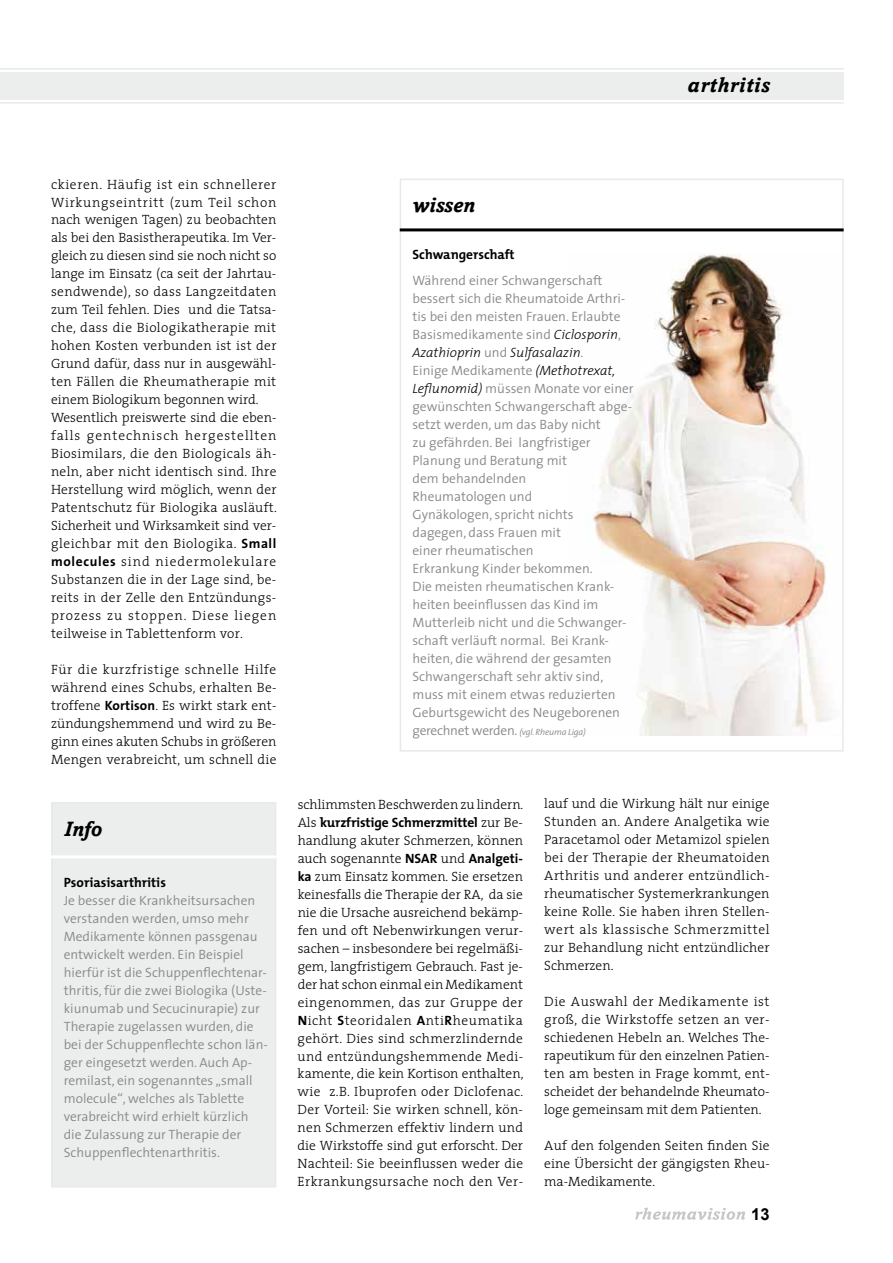
<style>
.page{position:relative;width:893px;height:1263px;background:#fff}
.page>*{position:absolute;margin:0;border:0;box-sizing:border-box;transform-origin:0 0}
.t1{font:italic 700 21px "Amasis";letter-spacing:.02em;color:#000}
.t2{font:italic 700 21px "Amasis";letter-spacing:.04em;color:#000}
.t3{font:700 16.5px "Arial";color:#000}
.t4{font:300 13.5px/18px "The Serif";letter-spacing:.015em;color:#000;text-align:justify}
.t5{font:300 13.5px/18px "The Sans";color:#87888a}
.t6{font:700 13.5px "The Mix";color:#000}
.t7{font:italic 300 13.5px "The Mix";color:#000}
.s1{font-family:"The Sans";font-weight:700}
.s2{font-family:"The Mix";font-style:italic;color:#000}
.s3{font-family:"The Sans";font-style:normal;color:#87888a}
.s4{font-style:italic;font-size:9px}
.s5{font-family:"The Serif";font-weight:300}
</style>
<div class="page">
<div style="left:400px;top:179px;width:444px;height:573px;border:2px solid #e9e9ea"></div>
<img style="left:593px;top:253px;width:249px;height:482px">
<hr style="left:0;top:102px;width:844px;height:2px;background:#e9e9ea">
<hr style="left:0;top:68px;width:844px;height:2px;background:#e9e9ea">
<div style="left:0;top:72px;width:844px;height:27px;background:#eceded"></div>
<svg style="left:635px;top:1207px;width:110px;height:13px"></svg>
<div style="left:51px;top:802px;width:225px;height:385px;background:#eceded"></div>
<hr style="left:51px;top:855px;width:225px;height:3px;background:#fff">
<hr style="left:400px;top:228px;width:444px;height:3px;background:#000">
<h1 class="t2" style="left:687px;top:73px;width:84px">arthritis</h1>
<p class="t4" style="left:51px;top:174px;width:227px;text-align:left">ckieren. Häufig ist ein schnellerer Wirkungseintritt (zum Teil schon nach wenigen Tagen) zu beobachten als bei den Basistherapeutika. Im Ver&shy;gleich zu diesen sind sie noch nicht so lange im Einsatz (ca seit der Jahrtau&shy;sendwende), so dass Langzeitdaten zum Teil fehlen. Dies und die Tatsa&shy;che, dass die Biologikatherapie mit hohen Kosten verbunden ist ist der Grund dafür, dass nur in ausgewähl&shy;ten Fällen die Rheumatherapie mit einem Biologikum begonnen wird.<br>Wesentlich preiswerte sind die eben&shy;falls gentechnisch hergestellten Biosimilars, die den Biologicals äh&shy;neln, aber nicht identisch sind. Ihre Herstellung wird möglich, wenn der Patentschutz für Biologika ausläuft.<br>Sicherheit und Wirksamkeit sind ver&shy;gleichbar mit den Biologika. <span class="s1">Small molecules</span> sind niedermolekulare Substanzen die in der Lage sind, be&shy;reits in der Zelle den Entzündungs&shy;prozess zu stoppen. Diese liegen teilweise in Tablettenform vor.</p>
<p class="t4" style="left:51px;top:660px;width:227px">Für die kurzfristige schnelle Hilfe während eines Schubs, erhalten Be&shy;troffene <span class="s1">Kortison</span>. Es wirkt stark ent&shy;zündungshemmend und wird zu Be&shy;ginn eines akuten Schubs in größeren Mengen verabreicht, um schnell die</p>
<h1 class="t1" style="left:64px;top:816px;width:40px">Info</h1>
<p class="t6" style="left:64px;top:871px;width:104px">Psoriasisarthritis</p>
<p class="t5" style="left:64px;top:891px;width:206px">Je besser die Krankheitsursachen verstanden werden, umso mehr Medikamente können passgenau entwickelt werden. Ein Beispiel hierfür ist die Schuppenflechtenar&shy;thritis, für die zwei Biologika (Uste&shy;kiunumab und Secucinurapie) zur Therapie zugelassen wurden, die bei der Schuppenflechte schon län&shy;ger eingesetzt werden. Auch Ap&shy;remilast, ein sogenanntes „small molecule“, welches als Tablette verabreicht wird erhielt kürzlich die Zulassung zur Therapie der Schuppenflechtenarthritis.</p>
<h1 class="t1" style="left:412px;top:192px;width:64px">wissen</h1>
<p class="t6" style="left:412px;top:243px;width:103px">Schwangerschaft</p>
<p class="t5" style="left:412px;top:271px;width:214px">Während einer Schwangerschaft bessert sich die Rheumatoide Arthri&shy;tis bei den meisten Frauen. Erlaubte Basismedikamente sind <span class="s2">Ciclosporin</span>,</p>
<p class="t7" style="left:412px;top:342px;width:173px">Azathioprin <span class="s3">und</span> Sulfasalazin<span class="s3">.</span></p>
<p class="t5" style="left:412px;top:361px;width:223px">Einige Medikamente <span class="s2">(Methotrexat,<br>Leflunomid)</span> müssen Monate vor einer gewünschten Schwangerschaft abge&shy;setzt werden, um das Baby nicht<br>zu gefährden. Bei langfristiger<br>Planung und Beratung mit<br>dem behandelnden<br>Rheumatologen und<br>Gynäkologen, spricht nichts<br>dagegen, dass Frauen mit<br>einer rheumatischen<br>Erkrankung Kinder bekommen.<br>Die meisten rheumatischen Krank&shy;heiten beeinflussen das Kind im<br>Mutterleib nicht und die Schwanger&shy;schaft verläuft normal. Bei Krank&shy;heiten, die während der gesamten<br>Schwangerschaft sehr aktiv sind, muss mit einem etwas reduzierten<br>Geburtsgewicht des Neugeborenen gerechnet werden. <span class="s4">(vgl. Rheuma Liga)</span></p>
<p class="t4" style="left:298px;top:794px;width:227px">schlimmsten Beschwerden zu lindern.</p>
<p class="t6" style="left:298px;top:811px;width:227px"><span class="s5">Als</span> kurzfristige Schmerzmittel <span class="s5">zur Be-</span></p>
<p class="t4" style="left:298px;top:830px;width:227px">handlung akuter Schmerzen, können auch sogenannte <span class="s1">NSAR</span> und <span class="s1">Analgeti&shy;ka</span> zum Einsatz kommen. Sie ersetzen keinesfalls die Therapie der RA, da sie nie die Ursache ausreichend bekämp&shy;fen und oft Nebenwirkungen verur&shy;sachen – insbesondere bei regelmäßi&shy;gem, langfristigem Gebrauch. Fast je&shy;der hat schon einmal ein Medikament eingenommen, das zur Gruppe der <span class="s1">N</span>icht <span class="s1">S</span>teoridalen <span class="s1">A</span>nti<span class="s1">R</span>heumatika gehört. Dies sind schmerzlindernde und entzündungshemmende Medi&shy;kamente, die kein Kortison enthalten, wie z.B. Ibuprofen oder Diclofenac.<br>Der Vorteil: Sie wirken schnell, kön&shy;nen Schmerzen effektiv lindern und die Wirkstoffe sind gut erforscht. Der Nachteil: Sie beeinflussen weder die Erkrankungsursache noch den Ver-</p>
<p class="t4" style="left:544px;top:794px;width:227px">lauf und die Wirkung hält nur einige Stunden an. Andere Analgetika wie Paracetamol oder Metamizol spielen bei der Therapie der Rheumatoiden Arthritis und anderer entzündlich&shy;rheumatischer Systemerkrankungen keine Rolle. Sie haben ihren Stellen&shy;wert als klassische Schmerzmittel zur Behandlung nicht entzündlicher Schmerzen.</p>
<p class="t4" style="left:544px;top:992px;width:227px">Die Auswahl der Medikamente ist groß, die Wirkstoffe setzen an ver&shy;schiedenen Hebeln an. Welches The&shy;rapeutikum für den einzelnen Patien&shy;ten am besten in Frage kommt, ent&shy;scheidet der behandelnde Rheumato&shy;loge gemeinsam mit dem Patienten.</p>
<p class="t4" style="left:544px;top:1136px;width:227px">Auf den folgenden Seiten finden Sie eine Übersicht der gängigsten Rheu&shy;ma-Medikamente.</p>
<p class="t3" style="left:751px;top:1203px;width:20px">13</p>
</div>
